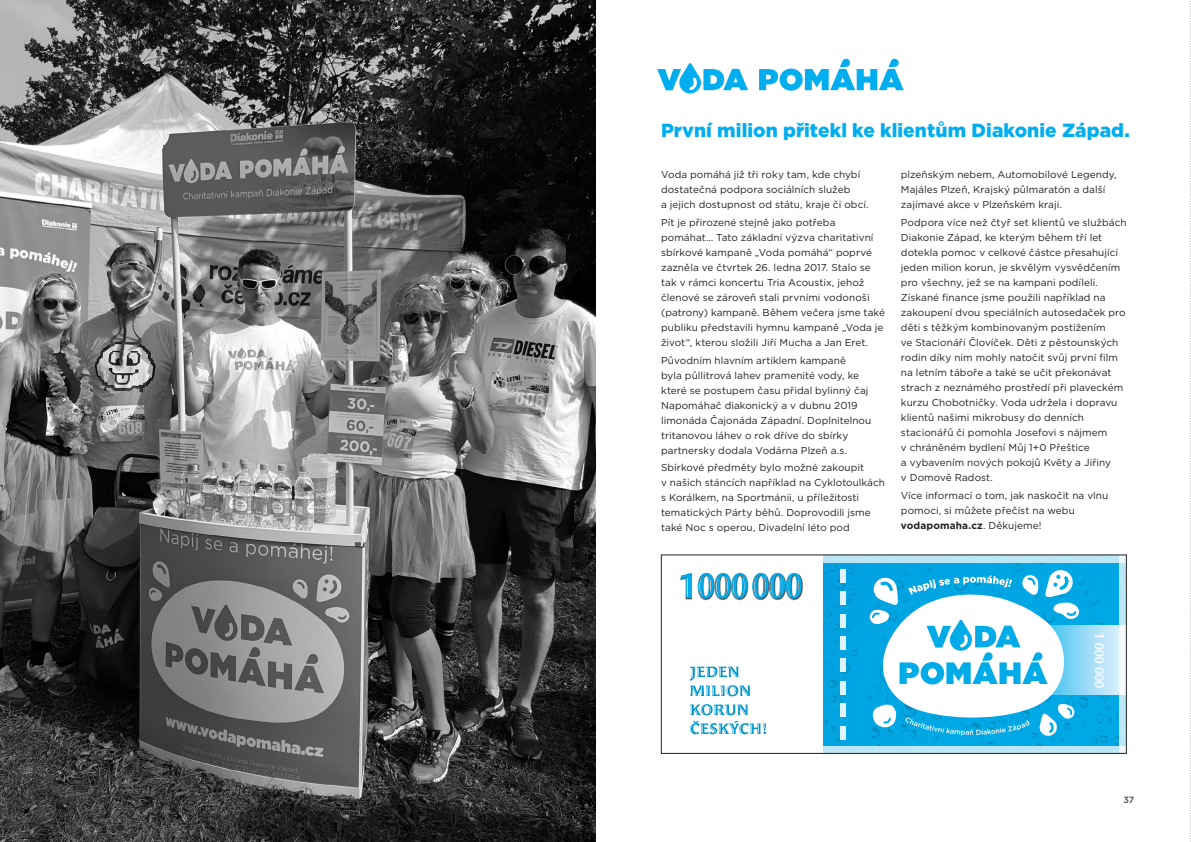
<style>
.page{position:relative;width:1191px;height:842px;background:#fff}
.page>*{position:absolute;margin:0;border:0;box-sizing:border-box;transform-origin:0 0}
.Nadpis_služby{font:900 19px "Gotham";letter-spacing:.005em;color:#00aeef}
.Popis_služby{font:10px/15px "Gotham";letter-spacing:.005em;color:#231f20}
.t1{font:500 9px "Gotham";color:#4b4c4d}
.s1{font-weight:700}
</style>
<div class="page">
<svg style="left:1190px;top:0;width:1px;height:842px"></svg>
<svg style="left:657px;top:63px;width:91px;height:30px"></svg>
<svg style="left:759px;top:59px;width:144px;height:32px"></svg>
<img style="left:823px;top:562px;width:296px;height:184px">
<svg style="left:1080px;top:626px;width:39px;height:68px;background:#b4e3f8"></svg>
<svg style="left:865px;top:569px;width:215px;height:168px"></svg>
<div style="left:840px;top:726px;width:5px;height:13px;background:#e0f4fb"></div>
<div style="left:840px;top:704px;width:5px;height:13px;background:#e0f4fb"></div>
<div style="left:840px;top:681px;width:5px;height:13px;background:#e0f3fb"></div>
<div style="left:840px;top:659px;width:5px;height:13px;background:#e0f3fb"></div>
<div style="left:840px;top:636px;width:5px;height:13px;background:#e0f3fb"></div>
<div style="left:840px;top:614px;width:5px;height:13px;background:#e0f3fb"></div>
<div style="left:840px;top:591px;width:5px;height:14px;background:#e0f3fb"></div>
<div style="left:840px;top:569px;width:5px;height:13px;background:#e0f3fb"></div>
<svg style="left:689px;top:667px;width:61px;height:29px"></svg>
<svg style="left:690px;top:704px;width:57px;height:11px"></svg>
<svg style="left:690px;top:721px;width:76px;height:13px"></svg>
<img style="left:685px;top:572px;width:118px;height:28px">
<svg style="left:680px;top:573px;width:12px;height:25px"></svg>
<svg style="left:698px;top:573px;width:104px;height:26px"></svg>
<svg style="left:1095px;top:632px;width:8px;height:5px"></svg>
<svg style="left:1094px;top:643px;width:9px;height:45px"></svg>
<div style="left:822px;top:555px;width:304px;height:7px;background:#bce7f7"></div>
<svg style="left:1119px;top:557px;width:5px;height:189px"></svg>
<div style="left:822px;top:746px;width:304px;height:7px;background:#bce8f8"></div>
<div style="left:661px;top:555px;width:465px;height:199px;border:1px solid #231f20"></div>
<img style="left:0;top:0;width:595px;height:842px">
<p class="Nadpis_služby" style="left:661px;top:117px;width:470px">První milion přitekl ke klientům Diakonie Západ.</p>
<p class="Popis_služby" style="left:661px;top:167px;width:209px">Voda pomáhá již tři roky tam, kde chybí dostatečná podpora sociálních služeb<br>a jejich dostupnost od státu, kraje či obcí.</p>
<p class="Popis_služby" style="left:661px;top:214px;width:225px">Pít je přirozené stejně jako potřeba pomáhat… Tato základní výzva charitativní sbírkové kampaně „Voda pomáhá“ poprvé zazněla ve čtvrtek 26. ledna 2017. Stalo se tak v rámci koncertu Tria Acoustix, jehož členové se zároveň stali prvními vodonoši (patrony) kampaně. Během večera jsme také publiku představili hymnu kampaně „Voda je život“, kterou složili Jiří Mucha a Jan Eret.</p>
<p class="Popis_služby" style="left:661px;top:352px;width:212px">Původním hlavním artiklem kampaně<br>byla půllitrová lahev pramenité vody, ke které se postupem času přidal bylinný čaj Napomáhač diakonický a v dubnu 2019 limonáda Čajonáda Západní. Doplnitelnou tritanovou láhev o rok dříve do sbírky partnersky dodala Vodárna Plzeň a.s.</p>
<p class="Popis_služby" style="left:661px;top:460px;width:225px">Sbírkové předměty bylo možné zakoupit<br>v našich stáncích například na Cyklotoulkách s Korálkem, na Sportmánii, u příležitosti tematických Párty běhů. Doprovodili jsme také Noc s operou, Divadelní léto pod</p>
<p class="Popis_služby" style="left:901px;top:167px;width:217px">plzeňským nebem, Automobilové Legendy,<br>Majáles Plzeň, Krajský půlmaratón a další zajímavé akce v Plzeňském kraji.</p>
<p class="Popis_služby" style="left:901px;top:214px;width:227px">Podpora více než čtyř set klientů ve službách Diakonie Západ, ke kterým během tří let dotekla pomoc v celkové částce přesahující jeden milion korun, je skvělým vysvědčením pro všechny, jež se na kampani podíleli.<br>Získané finance jsme použili například na zakoupení dvou speciálních autosedaček pro děti s těžkým kombinovaným postižením<br>ve Stacionáři Človíček. Děti z pěstounských rodin díky nim mohly natočit svůj první film na letním táboře a také se učit překonávat strach z neznámého prostředí při plaveckém kurzu Chobotničky. Voda udržela i dopravu klientů našimi mikrobusy do denních stacionářů či pomohla Josefovi s nájmem<br>v chráněném bydlení Můj 1+0 Přeštice<br>a vybavením nových pokojů Květy a Jiřiny<br>v Domově Radost.</p>
<p class="Popis_služby" style="left:901px;top:487px;width:209px">Více informací o tom, jak naskočit na vlnu pomoci, si můžete přečíst na webu <span class="s1">vodapomaha.cz</span>. Děkujeme!</p>
<p class="t1" style="left:1123px;top:794px;width:12px">37</p>
</div>
